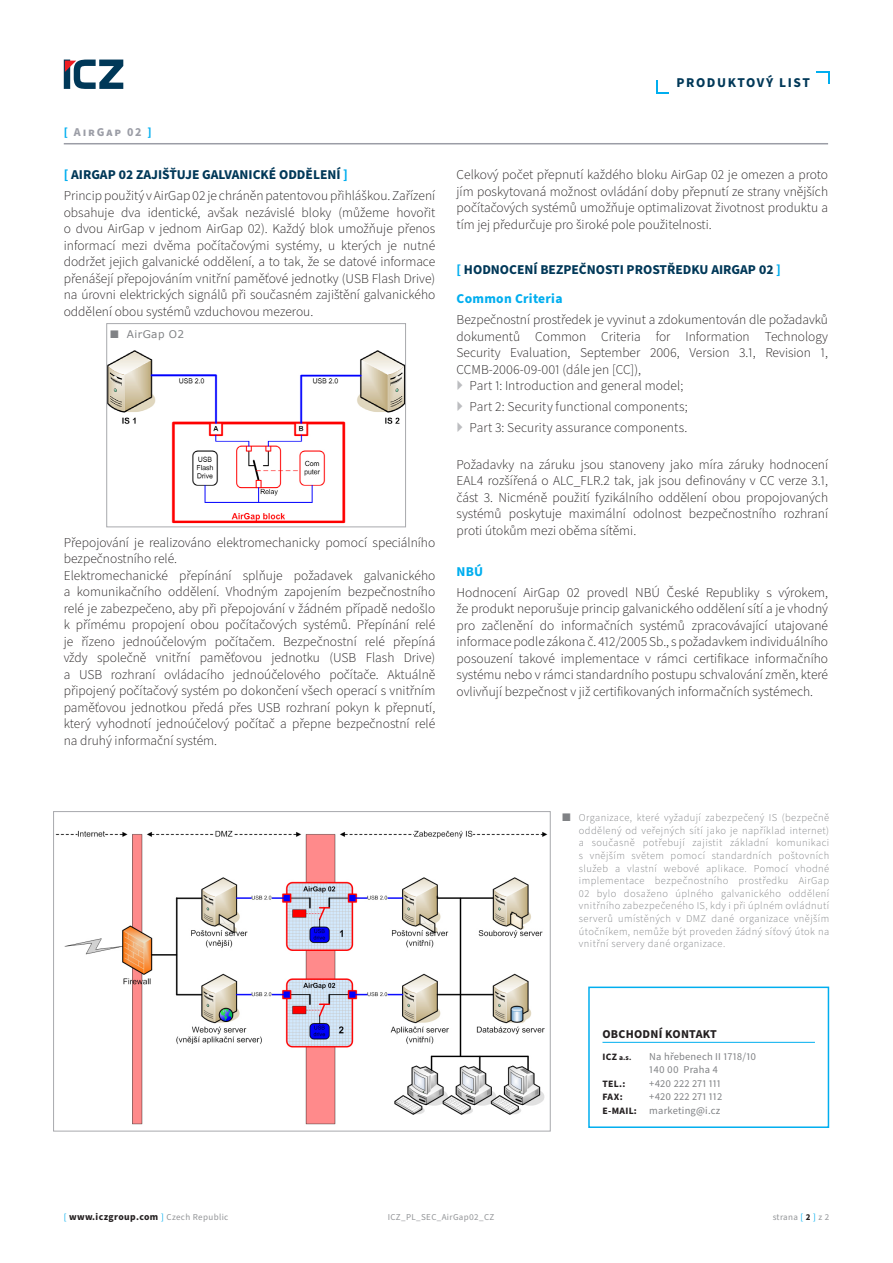
<style>
.page{position:relative;width:893px;height:1263px;background:#fff}
.page>*{position:absolute;margin:0;border:0;box-sizing:border-box;transform-origin:0 0}
._00_Text_základ{font:300 13.5px/16.5px "Source Sans Pro";color:#231f20;text-align:justify}
.nadpis1{font:700 13.5px "Source Sans Pro";color:#003858}
.nadpis2{font:700 13.5px "Source Sans Pro";letter-spacing:.02em;color:#00aeef}
._21_Označení_typu_do{font:700 13.5px "Source Sans Pro";letter-spacing:.12em;color:#003858}
._41_Rám_nadpis{font:700 12px "Source Sans Pro";letter-spacing:.02em;color:#231f20}
._22_Označení_jména_d{font:700 12px "Source Sans Pro";letter-spacing:.15em;color:#9b9da6}
.t1{font:300 10.5px/12.6px "Source Sans Pro";letter-spacing:.04em;color:#808285;text-align:justify}
._98_kontakt{font:10.5px "Source Sans Pro";letter-spacing:.02em;color:#808285}
.t2{font:10.5px "Verdana";letter-spacing:.04em;color:#808285}
._99_zapati_linka_pod{font:700 9.75px "Source Sans Pro";letter-spacing:.04em;color:#231f20}
._98_kontakt-2{font:700 9.75px "Source Sans Pro";letter-spacing:.02em;color:#231f20}
._99_zapati_linka_pod-2{font:9px "Source Sans Pro";letter-spacing:.04em;color:#939598}
._98_kontakt-3{font:700 7.5px "Source Sans Pro";color:#231f20}
.s1{color:#00aeef}
.s2{font-size:9.75px}
.s3{font-weight:700;font-size:9.75px;color:#231f20}
.s4{font-weight:400;font-size:9px;color:#00aeef}
.s5{font-weight:400;font-size:9px;color:#939598}
.s6{font-weight:700;color:#231f20}
</style>
<div class="page">
<svg style="left:64px;top:60px;width:1px;height:29px"></svg>
<svg style="left:65px;top:60px;width:58px;height:29px"></svg>
<svg style="left:816px;top:71px;width:13px;height:13px"></svg>
<svg style="left:656px;top:81px;width:13px;height:12px"></svg>
<hr style="left:64px;top:143px;width:764px;height:1px;background:#9b9da6">
<hr style="left:602px;top:1042px;width:213px;height:1px;background:#00aeef">
<div style="left:588px;top:986px;width:241px;height:142px;border:2px solid #00aeef"></div>
<img style="left:55px;top:830px;width:493px;height:295px">
<div style="left:53px;top:811px;width:498px;height:320px;border:1px solid #a8a9ad"></div>
<img style="left:108px;top:350px;width:296px;height:173px">
<div style="left:106px;top:323px;width:300px;height:204px;border:1px solid #a8a9ad"></div>
<p class="_22_Označení_jména_d" style="left:64px;top:124px;width:89px"><span class="s1">[</span> AirGap 02 <span class="s1">]</span></p>
<p class="nadpis1" style="left:64px;top:166px;width:286px"><span class="s1">[</span> AIRGAP 02 ZAJIŠŤUJE GALVANICKÉ ODDĚLENÍ <span class="s1">]</span></p>
<p class="_00_Text_základ" style="left:64px;top:188px;width:373px">Princip použitý v AirGap 02 je chráněn patentovou přihláškou. Zařízení obsahuje dva identické, avšak nezávislé bloky (můžeme hovořit o dvou AirGap v jednom AirGap 02). Každý blok umožňuje přenos informací mezi dvěma počítačovými systémy, u kterých je nutné dodržet jejich galvanické oddělení, a to tak, že se datové informace přenášejí přepojováním vnitřní paměťové jednotky (USB Flash Drive) na úrovni elektrických signálů při současném zajištění galvanického oddělení obou systémů vzduchovou mezerou.</p>
<p class="t2" style="left:127px;top:327px;width:59px">AirGap O2</p>
<p class="_00_Text_základ" style="left:64px;top:534px;width:373px">Přepojování je realizováno elektromechanicky pomocí speciálního bezpečnostního relé.</p>
<p class="_00_Text_základ" style="left:64px;top:567px;width:373px">Elektromechanické přepínání splňuje požadavek galvanického a komunikačního oddělení. Vhodným zapojením bezpečnostního relé je zabezpečeno, aby při přepojování v žádném případě nedošlo k přímému propojení obou počítačových systémů. Přepínání relé je řízeno jednoúčelovým počítačem. Bezpečnostní relé přepíná vždy společně vnitřní paměťovou jednotku (USB Flash Drive) a USB rozhraní ovládacího jednoúčelového počítače. Aktuálně připojený počítačový systém po dokončení všech operací s vnitřním paměťovou jednotkou předá přes USB rozhraní pokyn k přepnutí, který vyhodnotí jednoúčelový počítač a přepne bezpečnostní relé na druhý informační systém.</p>
<p class="_21_Označení_typu_do" style="left:676px;top:74px;width:135px">PRODUKTOVÝ LIST</p>
<p class="_00_Text_základ" style="left:457px;top:167px;width:373px">Celkový počet přepnutí každého bloku AirGap 02 je omezen a proto jím poskytovaná možnost ovládání doby přepnutí ze strany vnějších počítačových systémů umožňuje optimalizovat životnost produktu a tím jej předurčuje pro široké pole použitelnosti.</p>
<p class="nadpis1" style="left:457px;top:261px;width:326px"><span class="s1">[</span> HODNOCENÍ BEZPEČNOSTI PROSTŘEDKU AIRGAP 02 <span class="s1">]</span></p>
<p class="nadpis2" style="left:457px;top:290px;width:107px">Common Criteria</p>
<p class="_00_Text_základ" style="left:457px;top:312px;width:373px">Bezpečnostní prostředek je vyvinut a zdokumentován dle požadavků dokumentů Common Criteria for Information Technology Security Evaluation, September 2006, Version 3.1, Revision 1, CCMB-2006-09-001 (dále jen [CC]),</p>
<p class="_00_Text_základ" style="left:469px;top:378px;width:216px">Part 1: Introduction and general model;</p>
<p class="_00_Text_základ" style="left:469px;top:399px;width:220px">Part 2: Security functional components;</p>
<p class="_00_Text_základ" style="left:469px;top:419px;width:220px">Part 3: Security assurance components.</p>
<p class="_00_Text_základ" style="left:457px;top:457px;width:373px">Požadavky na záruku jsou stanoveny jako míra záruky hodnocení EAL4 rozšířená o ALC_FLR.2 tak, jak jsou definovány v CC verze 3.1, část 3. Nicméně použití fyzikálního oddělení obou propojovaných systémů poskytuje maximální odolnost bezpečnostního rozhraní proti útokům mezi oběma sítěmi.</p>
<p class="nadpis2" style="left:457px;top:562px;width:28px">NBÚ</p>
<p class="_00_Text_základ" style="left:457px;top:585px;width:373px">Hodnocení AirGap 02 provedl NBÚ České Republiky s výrokem, že produkt neporušuje princip galvanického oddělení sítí a je vhodný pro začlenění do informačních systémů zpracovávající utajované informace podle zákona č. 412/2005 Sb., s požadavkem individuálního posouzení takové implementace v rámci certifikace informačního systému nebo v rámci standardního postupu schvalování změn, které ovlivňují bezpečnost v již certifikovaných informačních systémech.</p>
<p class="t1" style="left:579px;top:812px;width:252px">Organizace, které vyžadují zabezpečený IS (bezpečně oddělený od veřejných sítí jako je například internet) a současně potřebují zajistit základní komunikaci s vnějším světem pomocí standardních poštovních služeb a vlastní webové aplikace. Pomocí vhodné implementace bezpečnostního prostředku AirGap 02 bylo dosaženo úplného galvanického oddělení vnitřního zabezpečeného IS, kdy i při úplném ovládnutí serverů umístěných v DMZ dané organizace vnějším útočníkem, nemůže být proveden žádný síťový útok na vnitřní servery dané organizace.</p>
<p class="_41_Rám_nadpis" style="left:602px;top:1025px;width:116px">OBCHODNÍ KONTAKT</p>
<p class="_98_kontakt-3" style="left:602px;top:1052px;width:30px"><span class="s2">ICZ</span> a.s.</p>
<p class="_98_kontakt" style="left:649px;top:1049px;width:108px">Na hřebenech II 1718/10</p>
<p class="_98_kontakt" style="left:649px;top:1063px;width:70px">140 00 Praha 4</p>
<p class="_98_kontakt-2" style="left:602px;top:1077px;width:24px">TEL.:</p>
<p class="_98_kontakt" style="left:649px;top:1076px;width:73px">+420 222 271 111</p>
<p class="_98_kontakt-2" style="left:602px;top:1090px;width:22px">FAX:</p>
<p class="_98_kontakt" style="left:649px;top:1090px;width:75px">+420 222 271 112</p>
<p class="_98_kontakt" style="left:602px;top:1103px;width:119px"><span class="s3">E-MAIL:</span> marketing@i.cz</p>
<p class="_99_zapati_linka_pod" style="left:64px;top:1210px;width:166px"><span class="s4">[</span> www.iczgroup.com <span class="s4">]</span> <span class="s5">Czech Republic</span></p>
<p class="_99_zapati_linka_pod-2" style="left:388px;top:1211px;width:108px">ICZ_PL_SEC_AirGap02_CZ</p>
<p class="_99_zapati_linka_pod-2" style="left:773px;top:1211px;width:58px">strana <span class="s1">[</span> <span class="s6">2</span> <span class="s1">]</span> z 2</p>
</div>
